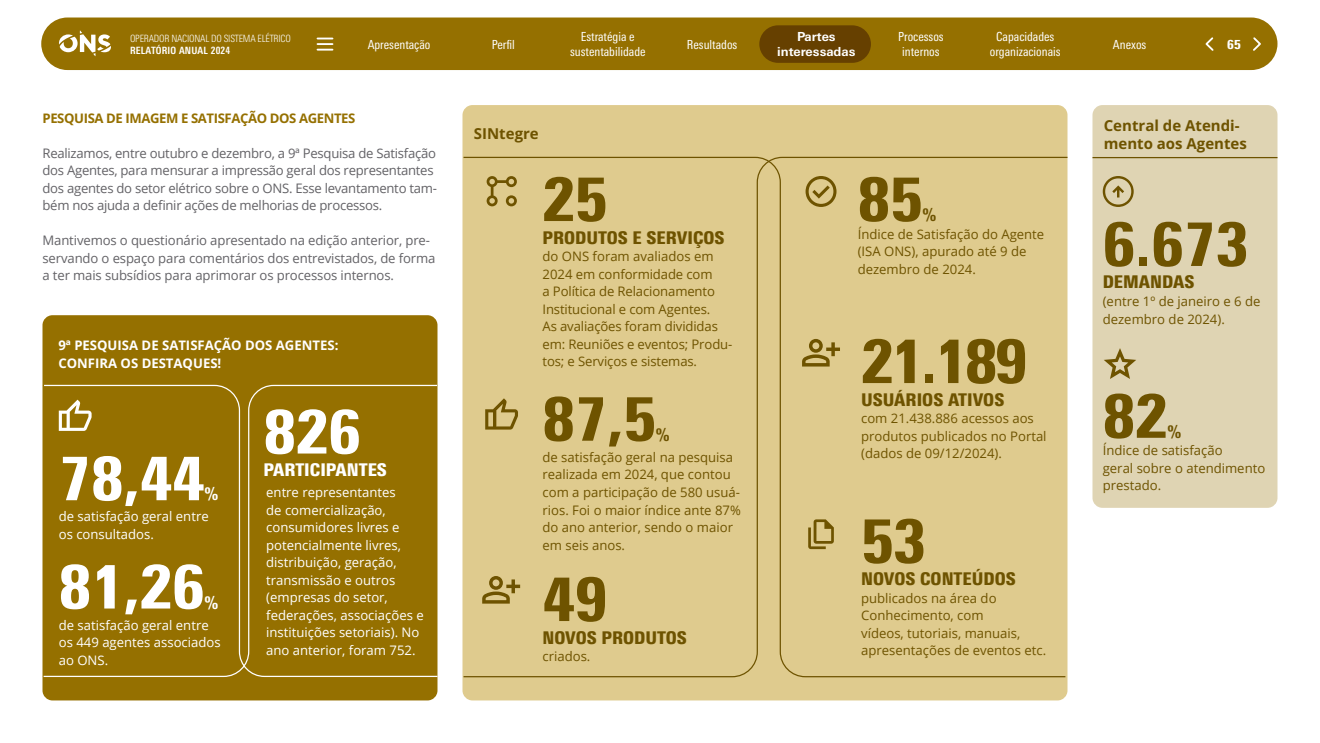
<style>
.page{position:relative;width:1320px;height:743px;background:#fff}
.page>*{position:absolute;margin:0;border:0;box-sizing:border-box;transform-origin:0 0}
.J_____Título_box_destaque{font:900 condensed 60px "Univers Next Pro";color:#6e5300}
.J_____Título_box_destaque-2{font:900 condensed 60px "Univers Next Pro";color:#fff}
.J_____Título_box_destaque-3{font:900 condensed 17.5px "Univers Next Pro";color:#6e5300}
.J_____Título_box_destaque-4{font:900 condensed 17.5px "Univers Next Pro";color:#fff}
.K_____Subtítulo_box_destaque{font:700 15px/17.5px "Open Sans";color:#6e5300}
.L_____Texto_box_destaque{font:13.12px/17.5px "Open Sans";color:#6e5300}
.G_____Texto_corrido{font:13.12px/17.5px "Open Sans";letter-spacing:-.02em;color:#636266}
.L_____Texto_box_destaque-2{font:13.12px/17.5px "Open Sans";color:#fff}
.E_____1_1_1_1_Subintertítulo{font:700 13.12px/17.5px "Open Sans";color:#fff}
.E_____1_1_1_1_Subintertítulo-2{font:700 13.12px "Open Sans";letter-spacing:-.03em;color:#957000}
.t1{font:condensed 12.5px/15px "Univers Next Pro";color:#fff;text-align:center}
.t2{font:700 12.5px/15px "Univers Next Pro";color:#fff;text-align:center}
.t3{font:900 condensed 12.5px "Univers Next Pro";color:#fff}
.t4{font:300 condensed 10px "Univers Next Pro";letter-spacing:-.02em;color:#fff}
.t5{font:700 condensed 10px "Univers Next Pro";letter-spacing:.02em;color:#fff}
</style>
<div class="page">
<div style="left:42px;top:315px;width:396px;height:385px;background:#957000;border-radius:10px"></div>
<svg style="left:42px;top:384px;width:396px;height:293px"></svg>
<div style="left:462px;top:105px;width:606px;height:595px;background:#dfcb8e;border-radius:10px"></div>
<svg style="left:462px;top:156px;width:606px;height:521px"></svg>
<div style="left:1092px;top:105px;width:186px;height:403px;background:#dfd4b3;border-radius:10px"></div>
<svg style="left:1103px;top:176px;width:31px;height:31px"></svg>
<svg style="left:1104px;top:348px;width:32px;height:31px"></svg>
<hr style="left:1092px;top:157px;width:186px;height:1px;background:#6e5300">
<div style="left:41px;top:18px;width:1237px;height:52px;background:#957000;border-radius:26px"></div>
<svg style="left:59px;top:31px;width:52px;height:25px"></svg>
<svg style="left:318px;top:38px;width:15px;height:13px"></svg>
<div style="left:759px;top:25px;width:112px;height:38px;background:#664000;border-radius:19px"></div>
<svg style="left:1205px;top:37px;width:9px;height:14px"></svg>
<svg style="left:1253px;top:37px;width:8px;height:14px"></svg>
<p class="t4" style="left:130px;top:32px;width:162px">OPERADOR NACIONAL DO SISTEMA ELÉTRICO</p>
<p class="t5" style="left:130px;top:45px;width:102px">RELATÓRIO ANUAL 2024</p>
<p class="t1" style="left:368px;top:37px;width:64px">Apresentação</p>
<p class="t1" style="left:492px;top:37px;width:25px">Perfil</p>
<p class="t1" style="left:570px;top:29px;width:77px">Estratégia e sustentabilidade</p>
<p class="t1" style="left:687px;top:37px;width:52px">Resultados</p>
<p class="t2" style="left:777px;top:29px;width:80px">Partes interessadas</p>
<p class="t1" style="left:898px;top:29px;width:47px">Processos internos</p>
<p class="t1" style="left:990px;top:29px;width:72px">Capacidades organizacionais</p>
<p class="t1" style="left:1113px;top:37px;width:35px">Anexos</p>
<p class="t3" style="left:1227px;top:37px;width:15px">65</p>
<h5 class="E_____1_1_1_1_Subintertítulo-2" style="left:42px;top:108px;width:314px">PESQUISA DE IMAGEM E SATISFAÇÃO DOS AGENTES</h5>
<p class="G_____Texto_corrido" style="left:42px;top:144px;width:396px">Realizamos, entre outubro e dezembro, a 9ª Pesquisa de Satisfação dos Agentes, para mensurar a impressão geral dos representantes dos agentes do setor elétrico sobre o ONS. Esse levantamento tam&shy;bém nos ajuda a definir ações de melhorias de processos.</p>
<p class="G_____Texto_corrido" style="left:42px;top:231px;width:395px">Mantivemos o questionário apresentado na edição anterior, pre&shy;servando o espaço para comentários dos entrevistados, de forma a ter mais subsídios para aprimorar os processos internos.</p>
<h5 class="E_____1_1_1_1_Subintertítulo" style="left:58px;top:336px;width:281px">9ª PESQUISA DE SATISFAÇÃO DOS AGENTES:<br>CONFIRA OS DESTAQUES!</h5>
<h2 class="J_____Título_box_destaque-2" style="left:59px;top:442px;width:147px">78,44</h2>
<h2 class="J_____Título_box_destaque-4" style="left:205px;top:483px;width:15px">%</h2>
<p class="L_____Texto_box_destaque-2" style="left:59px;top:507px;width:151px">de satisfação geral entre os consultados.</p>
<h2 class="J_____Título_box_destaque-2" style="left:59px;top:550px;width:147px">81,26</h2>
<h2 class="J_____Título_box_destaque-4" style="left:205px;top:591px;width:15px">%</h2>
<p class="L_____Texto_box_destaque-2" style="left:59px;top:616px;width:163px">de satisfação geral entre os 449 agentes associados ao ONS.</p>
<h2 class="J_____Título_box_destaque-2" style="left:264px;top:395px;width:99px">826</h2>
<h2 class="J_____Título_box_destaque-4" style="left:264px;top:459px;width:125px">PARTICIPANTES</h2>
<p class="L_____Texto_box_destaque-2" style="left:266px;top:483px;width:159px">entre representantes<br>de comercialização, consumidores livres e potencialmente livres, distribuição, geração, transmissão e outros (empresas do setor, federações, associações e instituições setoriais). No ano anterior, foram 752.</p>
<h3 class="K_____Subtítulo_box_destaque" style="left:474px;top:124px;width:66px">SINtegre</h3>
<h2 class="J_____Título_box_destaque" style="left:542px;top:163px;width:66px">25</h2>
<h2 class="J_____Título_box_destaque-3" style="left:542px;top:226px;width:184px">PRODUTOS E SERVIÇOS</h2>
<p class="L_____Texto_box_destaque" style="left:542px;top:247px;width:191px">do ONS foram avaliados em<br>2024 em conformidade com<br>a Política de Relacionamento<br>Institucional e com Agentes.<br>As avaliações foram divididas em: Reuniões e eventos; Produ&shy;tos; e Serviços e sistemas.</p>
<h2 class="J_____Título_box_destaque" style="left:542px;top:382px;width:115px">87,5</h2>
<h2 class="J_____Título_box_destaque-3" style="left:656px;top:423px;width:15px">%</h2>
<p class="L_____Texto_box_destaque" style="left:542px;top:448px;width:200px">de satisfação geral na pesquisa realizada em 2024, que contou com a participação de 580 usuá&shy;rios. Foi o maior índice ante 87% do ano anterior, sendo o maior em seis anos.</p>
<p class="J_____Título_box_destaque" style="left:542px;top:563px;width:66px">49</p>
<h2 class="J_____Título_box_destaque-3" style="left:542px;top:626px;width:146px">NOVOS PRODUTOS</h2>
<p class="L_____Texto_box_destaque" style="left:542px;top:647px;width:49px">criados.</p>
<h2 class="J_____Título_box_destaque" style="left:858px;top:163px;width:66px">85</h2>
<h2 class="J_____Título_box_destaque-3" style="left:923px;top:204px;width:15px">%</h2>
<p class="L_____Texto_box_destaque" style="left:858px;top:225px;width:188px">Índice de Satisfação do Agente (ISA ONS), apurado até 9 de dezembro de 2024.</p>
<p class="J_____Título_box_destaque" style="left:861px;top:325px;width:168px">21.189</p>
<h2 class="J_____Título_box_destaque-3" style="left:861px;top:388px;width:145px">USUÁRIOS ATIVOS</h2>
<p class="L_____Texto_box_destaque" style="left:861px;top:409px;width:187px">com 21.438.886 acessos aos produtos publicados no Portal (dados de 09/12/2024).</p>
<p class="J_____Título_box_destaque" style="left:861px;top:504px;width:66px">53</p>
<h2 class="J_____Título_box_destaque-3" style="left:861px;top:568px;width:156px">NOVOS CONTEÚDOS</h2>
<p class="L_____Texto_box_destaque" style="left:861px;top:589px;width:187px">publicados na área do<br>Conhecimento, com<br>vídeos, tutoriais, manuais, apresentações de eventos etc.</p>
<h3 class="K_____Subtítulo_box_destaque" style="left:1104px;top:116px;width:145px">Central de Atendi&shy;mento aos Agentes</h3>
<p class="J_____Título_box_destaque" style="left:1103px;top:208px;width:147px">6.673</p>
<h2 class="J_____Título_box_destaque-3" style="left:1103px;top:271px;width:93px">DEMANDAS</h2>
<p class="L_____Texto_box_destaque" style="left:1103px;top:292px;width:159px">(entre 1º de janeiro e 6 de dezembro de 2024).</p>
<h2 class="J_____Título_box_destaque" style="left:1103px;top:379px;width:66px">82</h2>
<h2 class="J_____Título_box_destaque-3" style="left:1168px;top:421px;width:15px">%</h2>
<p class="L_____Texto_box_destaque" style="left:1103px;top:441px;width:164px">Índice de satisfação<br>geral sobre o atendimento prestado.</p>
</div>
